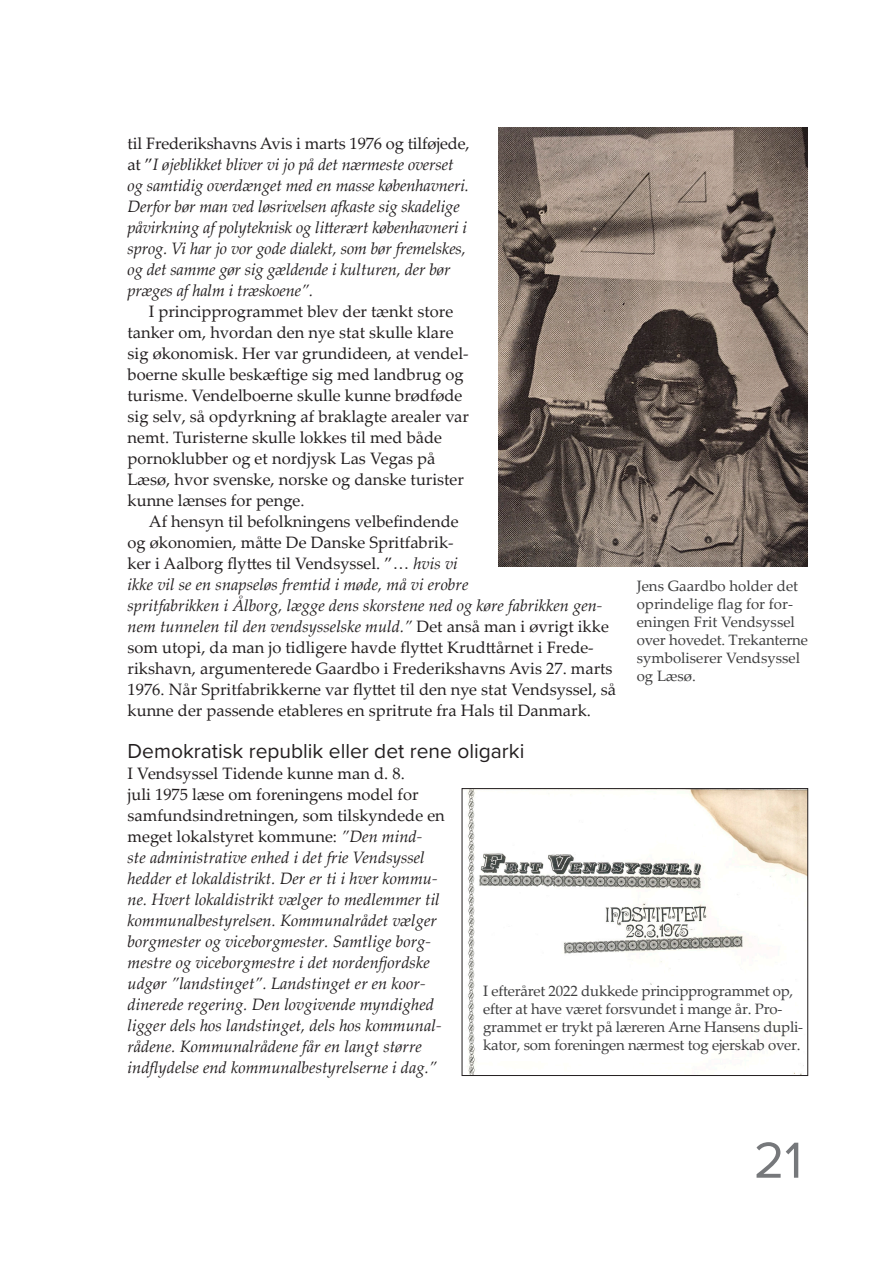
<style>
.page{position:relative;width:893px;height:1263px;background:#fff}
.page>*{position:absolute;margin:0;border:0;box-sizing:border-box;transform-origin:0 0}
.t1{font:52.5px "Proxima Nova";color:#76787b}
.Rubrik{font:21px "Proxima Nova";color:#231f20}
.Normal_0{font:italic 16.5px/21px "Palatino Linotype";color:#231f20}
.t2{font:16.5px/21px "Palatino Linotype";color:#231f20}
.Billedtekst{font:15px/18px "Palatino Linotype";letter-spacing:-.015em;color:#3e3e3f}
.s1{font-style:normal}
.s2{font-style:italic}
</style>
<div class="page">
<img style="left:498px;top:128px;width:310px;height:439px">
<img style="left:468px;top:790px;width:338px;height:284px">
<div style="left:462px;top:788px;width:346px;height:288px;border:1px solid #231f20"></div>
<p class="Normal_0" style="left:128px;top:132px;width:343px"><span class="s1">til Frederikshavns Avis i marts 1976 og tilføjede, at ”</span>I øjeblikket bliver vi jo på det nærmeste overset og samtidig overdænget med en masse københavneri.<br>Derfor bør man ved løsrivelsen afkaste sig skadelige påvirkning af polyteknisk og litterært københavneri i sprog. Vi har jo vor gode dialekt, som bør fremelskes, og det samme gør sig gældende i kulturen, der bør præges af halm i træskoene”.</p>
<p class="t2" style="left:128px;top:300px;width:343px;text-indent:21px">I principprogrammet blev der tænkt store tanker om, hvordan den nye stat skulle klare sig økonomisk. Her var grundideen, at vendel&shy;boerne skulle beskæftige sig med landbrug og turisme. Vendelboerne skulle kunne brødføde sig selv, så opdyrkning af braklagte arealer var nemt. Turisterne skulle lokkes til med både pornoklubber og et nordjysk Las Vegas på Læsø, hvor svenske, norske og danske turister kunne lænses for penge.</p>
<p class="t2" style="left:128px;top:510px;width:490px;text-indent:21px">Af hensyn til befolkningens velbefindende<br>og økonomien, måtte De Danske Spritfabrik-<br>ker i Aalborg flyttes til Vendsyssel. ”… <span class="s2">hvis vi<br>ikke vil se en snapseløs fremtid i møde, må vi erobre<br>spritfabrikken i Ålborg, lægge dens skorstene ned og køre fabrikken gen&shy;nem tunnelen til den vendsysselske muld.”</span> Det anså man i øvrigt ikke som utopi, da man jo tidligere havde flyttet Krudttårnet i Frede&shy;rikshavn, argumenterede Gaardbo i Frederikshavns Avis 27. marts 1976. Når Spritfabrikkerne var flyttet til den nye stat Vendsyssel, så kunne der passende etableres en spritrute fra Hals til Danmark.</p>
<p class="Rubrik" style="left:128px;top:735px;width:398px">Demokratisk republik eller det rene oligarki</p>
<p class="Normal_0" style="left:128px;top:762px;width:319px"><span class="s1">I Vendsyssel Tidende kunne man d. 8.<br>juli 1975 læse om foreningens model for samfundsindretningen, som tilskyndede en meget lokalstyret kommune:</span> ”Den mind-<br>ste administrative enhed i det frie Vendsyssel hedder et lokaldistrikt. Der er ti i hver kommu&shy;ne. Hvert lokaldistrikt vælger to medlemmer til kommunalbestyrelsen. Kommunalrådet vælger borgmester og viceborgmester. Samtlige borg&shy;mestre og viceborgmestre i det nordenfjordske udgør ”landstinget”. Landstinget er en koor&shy;dinerede regering. Den lovgivende myndighed ligger dels hos landstinget, dels hos kommunal&shy;rådene. Kommunalrådene får en langt større indflydelse end kommunalbestyrelserne i dag.”</p>
<p class="Billedtekst" style="left:637px;top:577px;width:173px">Jens Gaardbo holder det oprindelige flag for for&shy;eningen Frit Vendsyssel over hovedet. Trekanterne symboliserer Vendsyssel og Læsø.</p>
<p class="Billedtekst" style="left:483px;top:981px;width:322px">I efteråret 2022 dukkede principprogrammet op, efter at have været forsvundet i mange år. Pro&shy;grammet er trykt på læreren Arne Hansens dupli&shy;kator, som foreningen nærmest tog ejerskab over.</p>
<h1 class="t1" style="left:754px;top:1121px;width:50px">21</h1>
</div>
